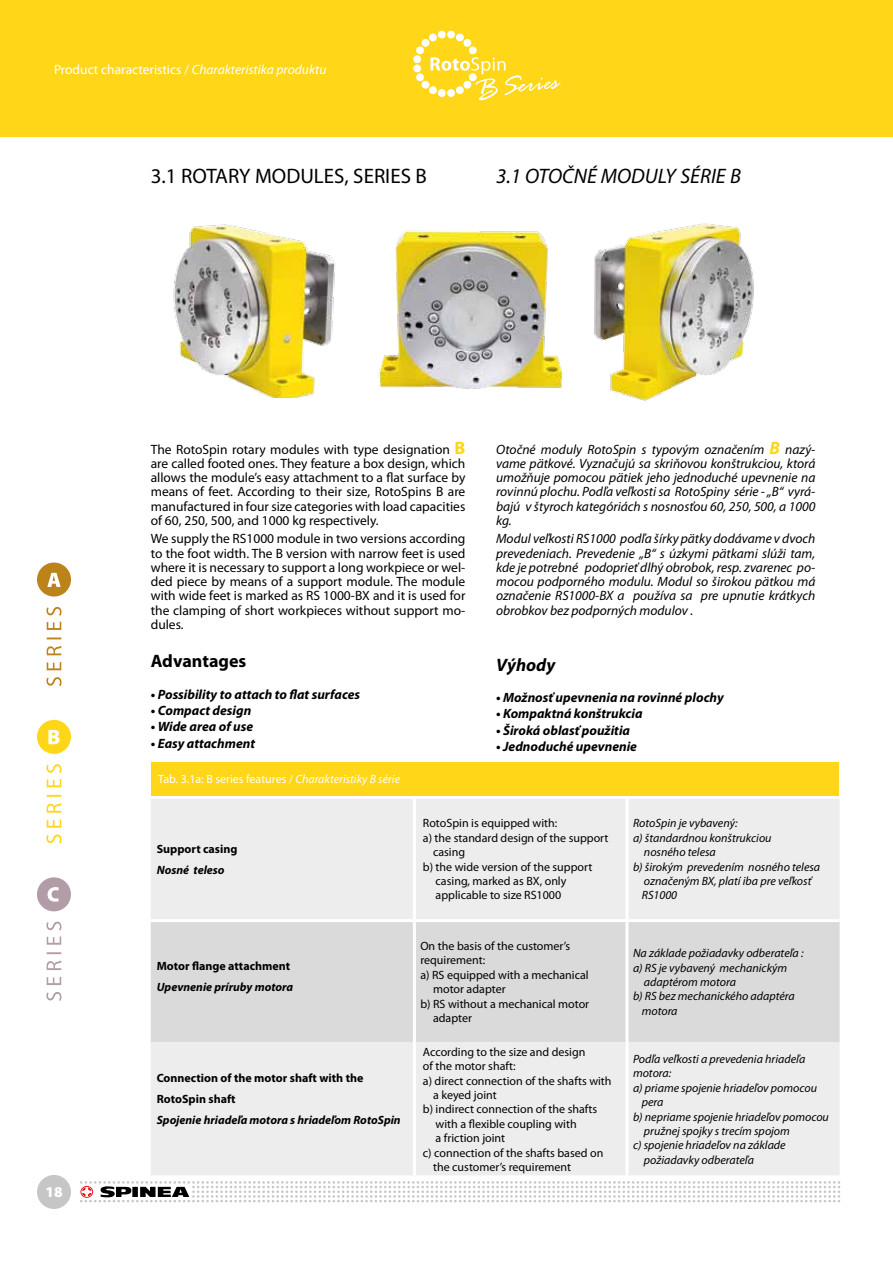
<style>
.page{position:relative;width:893px;height:1263px;background:#fff}
.page>*{position:absolute;margin:0;border:0;box-sizing:border-box;transform-origin:0 0}
.t1{font:21px "Myriad Pro";color:#000}
.t2{font:italic 21px "Myriad Pro";color:#000}
.t3{font:700 18px "Myriad Pro";color:#000}
.t4{font:italic 700 18px "Myriad Pro";color:#000}
.t5{font:900 15px "Myriad Pro";color:#fff}
.t6{font:13.5px/14.2px "Myriad Pro";color:#000;text-align:justify}
.t7{font:italic 13.5px/14.2px "Myriad Pro";color:#000;text-align:justify}
.t8{font:italic 700 13.5px "Myriad Pro";color:#000}
.t9{font:italic 13.5px "Myriad Pro";color:#fff}
.t10{font:13.5px "Myriad Pro";color:#fff}
.t11{font:12px "Myriad Pro";color:#000}
.t12{font:italic 12px "Myriad Pro";color:#000}
.t13{font:700 12px/21px "Myriad Pro";color:#000}
.t14{font:italic 700 12px "Myriad Pro";color:#000}
.t15{font:12px "Myriad Pro";color:#fff}
.s1{font-style:normal}
.s2{font-weight:700;font-size:18px;color:#ffd618}
.s3{font-style:italic}
</style>
<div class="page">
<svg style="left:46px;top:607px;width:16px;height:79px"></svg>
<svg style="left:46px;top:764px;width:16px;height:79px"></svg>
<div style="left:37px;top:562px;width:34px;height:34px;background:#bd831b;border-radius:50%"></div>
<svg style="left:47px;top:573px;width:14px;height:14px"></svg>
<div style="left:37px;top:720px;width:34px;height:34px;background:#ffd618;border-radius:50%"></div>
<svg style="left:48px;top:730px;width:12px;height:14px"></svg>
<div style="left:37px;top:1175px;width:34px;height:34px;background:#c6c6c6;border-radius:50%"></div>
<svg style="left:80px;top:1181px;width:760px;height:21px"></svg>
<svg style="left:46px;top:922px;width:15px;height:79px"></svg>
<div style="left:37px;top:877px;width:34px;height:34px;background:#b29ca8;border-radius:50%"></div>
<svg style="left:48px;top:887px;width:11px;height:15px"></svg>
<div style="left:0;top:0;width:893px;height:136px;background:#ffd618"></div>
<svg style="left:413px;top:55px;width:8px;height:8px"></svg>
<svg style="left:413px;top:64px;width:8px;height:9px"></svg>
<svg style="left:416px;top:33px;width:144px;height:67px"></svg>
<div style="left:447px;top:30px;width:8px;height:9px;background:#fff;border-radius:50%"></div>
<div style="left:438px;top:30px;width:8px;height:9px;background:#fff;border-radius:50%"></div>
<div style="left:151px;top:762px;width:688px;height:34px;background:#ffd618"></div>
<div style="left:151px;top:799px;width:689px;height:120px;background:#ededed"></div>
<div style="left:151px;top:922px;width:689px;height:120px;background:#dadada"></div>
<div style="left:151px;top:1042px;width:689px;height:133px;background:#ededed"></div>
<hr style="left:413px;top:799px;width:3px;height:120px;background:#fff">
<hr style="left:625px;top:799px;width:3px;height:120px;background:#fff">
<hr style="left:413px;top:922px;width:3px;height:120px;background:#fff">
<hr style="left:625px;top:922px;width:3px;height:120px;background:#fff">
<hr style="left:413px;top:1042px;width:3px;height:133px;background:#fff">
<hr style="left:625px;top:1042px;width:3px;height:133px;background:#fff">
<img style="left:378px;top:230px;width:185px;height:159px">
<img style="left:594px;top:223px;width:160px;height:178px">
<img style="left:173px;top:224px;width:163px;height:174px">
<p class="t9" style="left:54px;top:61px;width:274px"><span class="s1">Drawings /</span> Zeichnungen Charakteristika produktu</p>
<p class="t10" style="left:54px;top:61px;width:137px">Product chara teristics /</p>
<h1 class="t1" style="left:151px;top:163px;width:278px">3.1 ROTARY MODULES, SERIES B</h1>
<h1 class="t2" style="left:496px;top:163px;width:247px">3.1 OTOČNÉ MODULY SÉRIE B</h1>
<p class="t6" style="left:151px;top:442px;width:316px">The RotoSpin rotary modules with type designation <span class="s2">B </span>are called footed ones. They feature a box design, which allows the module’s easy attachment to a flat surface by means of feet. According to their size, RotoSpins B are manufactured in four size categories with load capacities of 60, 250, 500, and 1000 kg respectively.</p>
<p class="t6" style="left:151px;top:531px;width:316px">We supply the RS1000 module in two versions according to the foot width. The B version with narrow feet is used where it is necessary to support a long workpiece or wel&shy;ded piece by means of a support module. The module with wide feet is marked as RS 1000-BX and it is used for the clamping of short workpieces without support mo&shy;dules.</p>
<h2 class="t3" style="left:151px;top:649px;width:97px">Advantages</h2>
<p class="t8" style="left:151px;top:686px;width:211px">• Possibility to attach to flat surfaces</p>
<p class="t8" style="left:151px;top:702px;width:102px">• Compact design</p>
<p class="t8" style="left:151px;top:718px;width:104px">• Wide area of use</p>
<p class="t8" style="left:151px;top:734px;width:106px">• Easy attachment</p>
<p class="t15" style="left:158px;top:772px;width:243px">Tab. 3.1a: B series features / <span class="s3">Charakteristiky B série</span></p>
<p class="t7" style="left:496px;top:442px;width:321px">Otočné moduly RotoSpin s typovým označením <span class="s2">B</span> nazý&shy;vame pätkové. Vyznačujú sa skriňovou konštrukciou, ktorá umožňuje pomocou pätiek jeho jednoduché upevnenie na rovinnú plochu. Podľa veľkosti sa RotoSpiny série - „B“ vyrá&shy;bajú v štyroch kategóriách s nosnosťou 60, 250, 500, a 1000 kg.</p>
<p class="t7" style="left:496px;top:531px;width:321px">Modul veľkosti RS1000 podľa šírky pätky dodávame v dvoch prevedeniach. Prevedenie „B“ s úzkymi pätkami slúži tam, kde je potrebné podoprieť dlhý obrobok, resp. zvarenec po&shy;mocou podporného modulu. Modul so širokou pätkou má označenie RS1000-BX a používa sa pre upnutie krátkych obrobkov bez podporných modulov .</p>
<h2 class="t4" style="left:496px;top:653px;width:61px">Výhody</h2>
<p class="t8" style="left:496px;top:689px;width:229px">• Možnosť upevnenia na rovinné plochy</p>
<p class="t8" style="left:496px;top:705px;width:148px">• Kompaktná konštrukcia</p>
<p class="t8" style="left:496px;top:721px;width:135px">• Široká oblasť použitia</p>
<p class="t8" style="left:496px;top:737px;width:142px">• Jednoduché upevnenie</p>
<p class="t5" style="left:45px;top:1183px;width:19px">18</p>
<p class="t13" style="left:157px;top:838px;width:82px">Support casing</p>
<p class="t14" style="left:157px;top:862px;width:69px">Nosné teleso</p>
<p class="t13" style="left:157px;top:955px;width:135px">Motor flange attachment</p>
<p class="t14" style="left:157px;top:979px;width:138px">Upevnenie príruby motora</p>
<p class="t13" style="left:157px;top:1067px;width:208px">Connection of the motor shaft with the<br>RotoSpin shaft</p>
<p class="t14" style="left:157px;top:1112px;width:245px">Spojenie hriadeľa motora s hriadeľom RotoSpin</p>
<p class="t11" style="left:423px;top:816px;width:136px">RotoSpin is equipped with:</p>
<p class="t11" style="left:423px;top:830px;width:187px">a) the standard design of the support</p>
<p class="t11" style="left:433px;top:845px;width:34px">casing</p>
<p class="t11" style="left:423px;top:859px;width:171px">b) the wide version of the support</p>
<p class="t11" style="left:436px;top:873px;width:132px">casing, marked as BX, only</p>
<p class="t11" style="left:436px;top:888px;width:127px">applicable to size RS1000</p>
<p class="t11" style="left:420px;top:938px;width:151px">On the basis of the customer’s</p>
<p class="t11" style="left:420px;top:953px;width:66px">requirement:</p>
<p class="t11" style="left:420px;top:967px;width:170px">a) RS equipped with a mechanical</p>
<p class="t11" style="left:433px;top:982px;width:74px">motor adapter</p>
<p class="t11" style="left:420px;top:996px;width:170px">b) RS without a mechanical motor</p>
<p class="t11" style="left:433px;top:1010px;width:40px">adapter</p>
<p class="t11" style="left:423px;top:1044px;width:164px">According to the size and design</p>
<p class="t11" style="left:423px;top:1059px;width:94px">of the motor shaft:</p>
<p class="t11" style="left:423px;top:1073px;width:190px">a) direct connection of the shafts with</p>
<p class="t11" style="left:433px;top:1087px;width:65px">a keyed joint</p>
<p class="t11" style="left:423px;top:1102px;width:176px">b) indirect connection of the shafts</p>
<p class="t11" style="left:436px;top:1116px;width:143px">with a flexible coupling with</p>
<p class="t11" style="left:436px;top:1131px;width:71px">a friction joint</p>
<p class="t11" style="left:423px;top:1145px;width:182px">c) connection of the shafts based on</p>
<p class="t11" style="left:433px;top:1159px;width:140px">the customer’s requirement</p>
<p class="t12" style="left:633px;top:816px;width:106px">RotoSpin je vybavený:</p>
<p class="t12" style="left:633px;top:830px;width:140px">a) štandardnou konštrukciou</p>
<p class="t12" style="left:644px;top:845px;width:73px">nosného telesa</p>
<p class="t12" style="left:633px;top:859px;width:189px">b) širokým prevedením nosného telesa</p>
<p class="t12" style="left:644px;top:873px;width:169px">označeným BX, platí iba pre veľkosť</p>
<p class="t12" style="left:642px;top:888px;width:37px">RS1000</p>
<p class="t12" style="left:633px;top:946px;width:172px">Na základe požiadavky odberateľa :</p>
<p class="t12" style="left:633px;top:960px;width:156px">a) RS je vybavený mechanickým</p>
<p class="t12" style="left:644px;top:974px;width:93px">adaptérom motora</p>
<p class="t12" style="left:633px;top:989px;width:163px">b) RS bez mechanického adaptéra</p>
<p class="t12" style="left:642px;top:1003px;width:37px">motora</p>
<p class="t12" style="left:633px;top:1051px;width:174px">Podľa veľkosti a prevedenia hriadeľa</p>
<p class="t12" style="left:633px;top:1066px;width:40px">motora:</p>
<p class="t12" style="left:633px;top:1080px;width:186px">a) priame spojenie hriadeľov pomocou</p>
<p class="t12" style="left:642px;top:1095px;width:23px">pera</p>
<p class="t12" style="left:633px;top:1109px;width:197px">b) nepriame spojenie hriadeľov pomocou</p>
<p class="t12" style="left:644px;top:1123px;width:147px">pružnej spojky s trecím spojom</p>
<p class="t12" style="left:633px;top:1138px;width:154px">c) spojenie hriadeľov na základe</p>
<p class="t12" style="left:644px;top:1152px;width:112px">požiadavky odberateľa</p>
</div>
